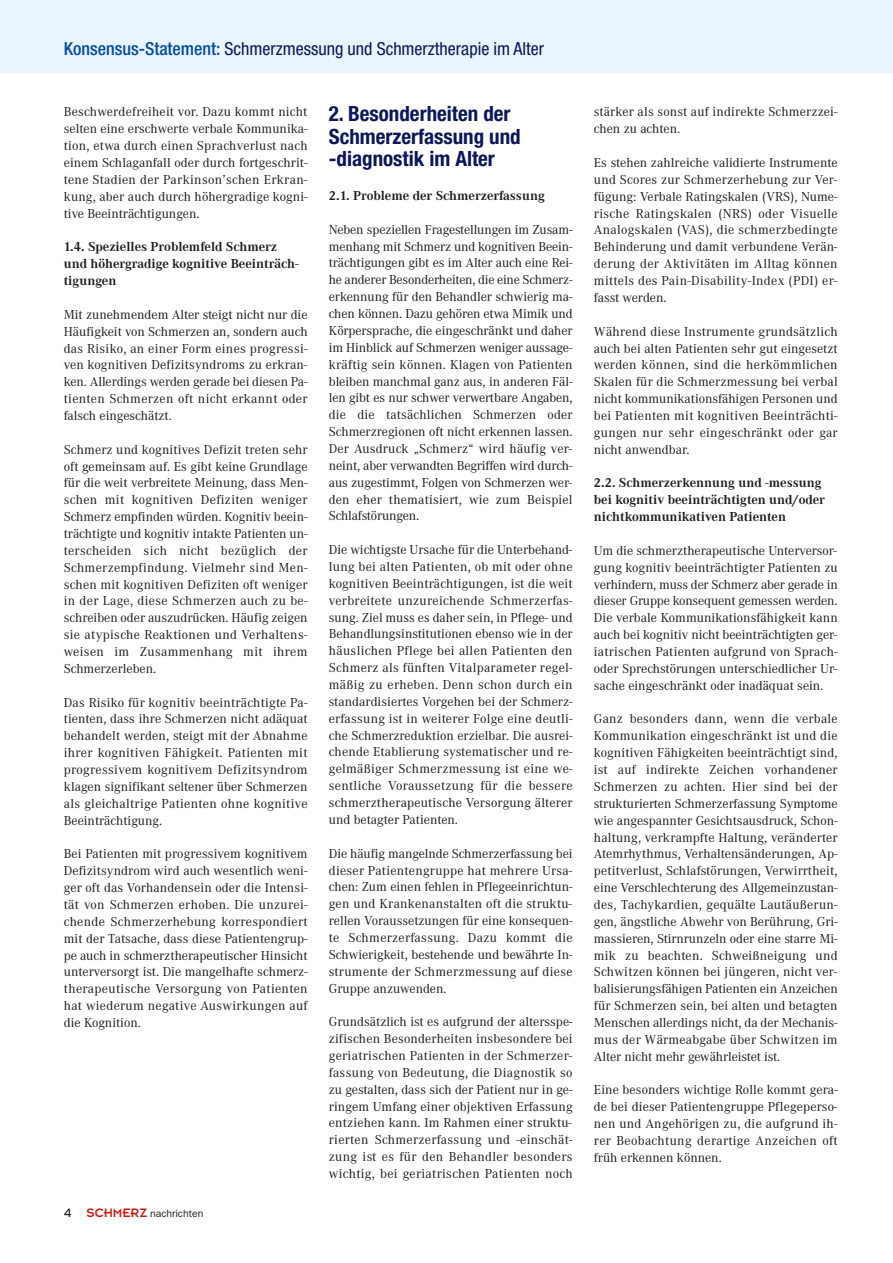
<style>
.page{position:relative;width:893px;height:1263px;background:#fff}
.page>*{position:absolute;margin:0;border:0;box-sizing:border-box;transform-origin:0 0}
.t1{font:700 condensed 21px/22.5px "Helvetica Neue";color:#0c1759}
.t2{font:condensed 18px "Helvetica Neue";color:#0c1759}
.t3{font:13.5px/16.8px "Corporate A";letter-spacing:.015em;color:#1b1c20;text-align:justify}
.t4{font:700 13.5px/16.8px "Corporate A";color:#1b1c20}
.t5{font:10.5px "Franklin Gothic";color:#1b1c20}
.s1{font-weight:500;color:#004d9f}
.s2{font-family:"Interstate";font-size:12px}
.s3{font-family:"Insignia";font-size:13.5px;color:#c22013}
</style>
<div class="page">
<div style="left:0;top:0;width:893px;height:72px;background:#e9f4fc"></div>
<h2 class="t2" style="left:64px;top:43px;width:482px"><span class="s1">Konsensus-Statement:</span> Schmerzmessung und Schmerztherapie im Alter</h2>
<p class="t3" style="left:64px;top:105px;width:245px">Beschwerdefreiheit vor. Dazu kommt nicht selten eine erschwerte verbale Kommunika&shy;tion, etwa durch einen Sprachverlust nach einem Schlaganfall oder durch fortgeschrit&shy;tene Stadien der Parkinson’schen Erkran&shy;kung, aber auch durch höhergradige kogni&shy;tive Beeinträchtigungen.</p>
<p class="t4" style="left:64px;top:240px;width:236px">1.4. Spezielles Problemfeld Schmerz und höhergradige kognitive Beeinträch&shy;tigungen</p>
<p class="t3" style="left:64px;top:307px;width:245px">Mit zunehmendem Alter steigt nicht nur die Häufigkeit von Schmerzen an, sondern auch das Risiko, an einer Form eines progressi&shy;ven kognitiven Defizitsyndroms zu erkran&shy;ken. Allerdings werden gerade bei diesen Pa&shy;tienten Schmerzen oft nicht erkannt oder falsch eingeschätzt.</p>
<p class="t3" style="left:64px;top:442px;width:245px">Schmerz und kognitives Defizit treten sehr oft gemeinsam auf. Es gibt keine Grundlage für die weit verbreitete Meinung, dass Men&shy;schen mit kognitiven Defiziten weniger Schmerz empfinden würden. Kognitiv beein&shy;trächtigte und kognitiv intakte Patienten un&shy;terscheiden sich nicht bezüglich der Schmerzempfindung. Vielmehr sind Men&shy;schen mit kognitiven Defiziten oft weniger in der Lage, diese Schmerzen auch zu be&shy;schreiben oder auszudrücken. Häufig zeigen sie atypische Reaktionen und Verhaltens&shy;weisen im Zusammenhang mit ihrem Schmerzerleben.</p>
<p class="t3" style="left:64px;top:695px;width:245px">Das Risiko für kognitiv beeinträchtigte Pa&shy;tienten, dass ihre Schmerzen nicht adäquat behandelt werden, steigt mit der Abnahme ihrer kognitiven Fähigkeit. Patienten mit progressivem kognitivem Defizitsyndrom klagen signifikant seltener über Schmerzen als gleichaltrige Patienten ohne kognitive Beeinträchtigung.</p>
<p class="t3" style="left:64px;top:847px;width:245px">Bei Patienten mit progressivem kognitivem Defizitsyndrom wird auch wesentlich weni&shy;ger oft das Vorhandensein oder die Intensi&shy;tät von Schmerzen erhoben. Die unzurei&shy;chende Schmerzerhebung korrespondiert mit der Tatsache, dass diese Patientengrup&shy;pe auch in schmerztherapeutischer Hinsicht unterversorgt ist. Die mangelhafte schmerz&shy;therapeutische Versorgung von Patienten hat wiederum negative Auswirkungen auf die Kognition.</p>
<p class="t5" style="left:64px;top:1210px;width:141px"><span class="s2">4</span> <span class="s3">SCHMERZ</span> nachrichten</p>
<h1 class="t1" style="left:329px;top:104px;width:193px">2. Besonderheiten der<br>Schmerzerfassung und -diagnostik im Alter</h1>
<p class="t4" style="left:329px;top:188px;width:217px">2.1. Probleme der Schmerzerfassung</p>
<p class="t3" style="left:329px;top:222px;width:245px">Neben speziellen Fragestellungen im Zusam&shy;menhang mit Schmerz und kognitiven Beein&shy;trächtigungen gibt es im Alter auch eine Rei&shy;he anderer Besonderheiten, die eine Schmerz&shy;erkennung für den Behandler schwierig ma&shy;chen können. Dazu gehören etwa Mimik und Körpersprache, die eingeschränkt und daher im Hinblick auf Schmerzen weniger aussage&shy;kräftig sein können. Klagen von Patienten bleiben manchmal ganz aus, in anderen Fäl&shy;len gibt es nur schwer verwertbare Angaben, die die tatsächlichen Schmerzen oder Schmerzregionen oft nicht erkennen lassen.<br>Der Ausdruck „Schmerz“ wird häufig ver&shy;neint, aber verwandten Begriffen wird durch&shy;aus zugestimmt, Folgen von Schmerzen wer&shy;den eher thematisiert, wie zum Beispiel Schlafstörungen.</p>
<p class="t3" style="left:329px;top:542px;width:245px">Die wichtigste Ursache für die Unterbehand&shy;lung bei alten Patienten, ob mit oder ohne kognitiven Beeinträchtigungen, ist die weit verbreitete unzureichende Schmerzerfas&shy;sung. Ziel muss es daher sein, in Pflege- und Behandlungsinstitutionen ebenso wie in der häuslichen Pflege bei allen Patienten den Schmerz als fünften Vitalparameter regel&shy;mäßig zu erheben. Denn schon durch ein standardisiertes Vorgehen bei der Schmerz&shy;erfassung ist in weiterer Folge eine deutli&shy;che Schmerzreduktion erzielbar. Die ausrei&shy;chende Etablierung systematischer und re&shy;gelmäßiger Schmerzmessung ist eine we&shy;sentliche Voraussetzung für die bessere schmerztherapeutische Versorgung älterer und betagter Patienten.</p>
<p class="t3" style="left:329px;top:846px;width:245px">Die häufig mangelnde Schmerzerfassung bei dieser Patientengruppe hat mehrere Ursa&shy;chen: Zum einen fehlen in Pflegeeinrichtun&shy;gen und Krankenanstalten oft die struktu&shy;rellen Voraussetzungen für eine konsequen&shy;te Schmerzerfassung. Dazu kommt die Schwierigkeit, bestehende und bewährte In&shy;strumente der Schmerzmessung auf diese Gruppe anzuwenden.</p>
<p class="t3" style="left:329px;top:1015px;width:245px">Grundsätzlich ist es aufgrund der altersspe&shy;zifischen Besonderheiten insbesondere bei geriatrischen Patienten in der Schmerzer&shy;fassung von Bedeutung, die Diagnostik so zu gestalten, dass sich der Patient nur in ge&shy;ringem Umfang einer objektiven Erfassung entziehen kann. Im Rahmen einer struktu&shy;rierten Schmerzerfassung und -einschät&shy;zung ist es für den Behandler besonders wichtig, bei geriatrischen Patienten noch</p>
<p class="t3" style="left:594px;top:105px;width:245px">stärker als sonst auf indirekte Schmerzzei&shy;chen zu achten.</p>
<p class="t3" style="left:594px;top:155px;width:245px">Es stehen zahlreiche validierte Instrumente und Scores zur Schmerzerhebung zur Ver&shy;fügung: Verbale Ratingskalen (VRS), Nume&shy;rische Ratingskalen (NRS) oder Visuelle Analogskalen (VAS), die schmerzbedingte Behinderung und damit verbundene Verän&shy;derung der Aktivitäten im Alltag können mittels des Pain-Disability-Index (PDI) er&shy;fasst werden.</p>
<p class="t3" style="left:594px;top:324px;width:245px">Während diese Instrumente grundsätzlich auch bei alten Patienten sehr gut eingesetzt werden können, sind die herkömmlichen Skalen für die Schmerzmessung bei verbal nicht kommunikationsfähigen Personen und bei Patienten mit kognitiven Beeinträchti&shy;gungen nur sehr eingeschränkt oder gar nicht anwendbar.</p>
<p class="t4" style="left:594px;top:476px;width:233px">2.2. Schmerzerkennung und -messung bei kognitiv beeinträchtigten und/oder nichtkommunikativen Patienten</p>
<p class="t3" style="left:594px;top:543px;width:245px">Um die schmerztherapeutische Unterversor&shy;gung kognitiv beeinträchtigter Patienten zu verhindern, muss der Schmerz aber gerade in dieser Gruppe konsequent gemessen werden.<br>Die verbale Kommunikationsfähigkeit kann auch bei kognitiv nicht beeinträchtigten ger&shy;iatrischen Patienten aufgrund von Sprach&shy;oder Sprechstörungen unterschiedlicher Ur&shy;sache eingeschränkt oder inadäquat sein.</p>
<p class="t3" style="left:594px;top:712px;width:245px">Ganz besonders dann, wenn die verbale Kommunikation eingeschränkt ist und die kognitiven Fähigkeiten beeinträchtigt sind, ist auf indirekte Zeichen vorhandener Schmerzen zu achten. Hier sind bei der strukturierten Schmerzerfassung Symptome wie angespannter Gesichtsausdruck, Schon&shy;haltung, verkrampfte Haltung, veränderter Atemrhythmus, Verhaltensänderungen, Ap&shy;petitverlust, Schlafstörungen, Verwirrtheit, eine Verschlechterung des Allgemeinzustan&shy;des, Tachykardien, gequälte Lautäußerun&shy;gen, ängstliche Abwehr von Berührung, Gri&shy;massieren, Stirnrunzeln oder eine starre Mi&shy;mik zu beachten. Schweißneigung und Schwitzen können bei jüngeren, nicht ver&shy;balisierungsfähigen Patienten ein Anzeichen für Schmerzen sein, bei alten und betagten Menschen allerdings nicht, da der Mechanis&shy;mus der Wärmeabgabe über Schwitzen im Alter nicht mehr gewährleistet ist.</p>
<p class="t3" style="left:594px;top:1083px;width:245px">Eine besonders wichtige Rolle kommt gera&shy;de bei dieser Patientengruppe Pflegeperso&shy;nen und Angehörigen zu, die aufgrund ih&shy;rer Beobachtung derartige Anzeichen oft früh erkennen können.</p>
</div>
